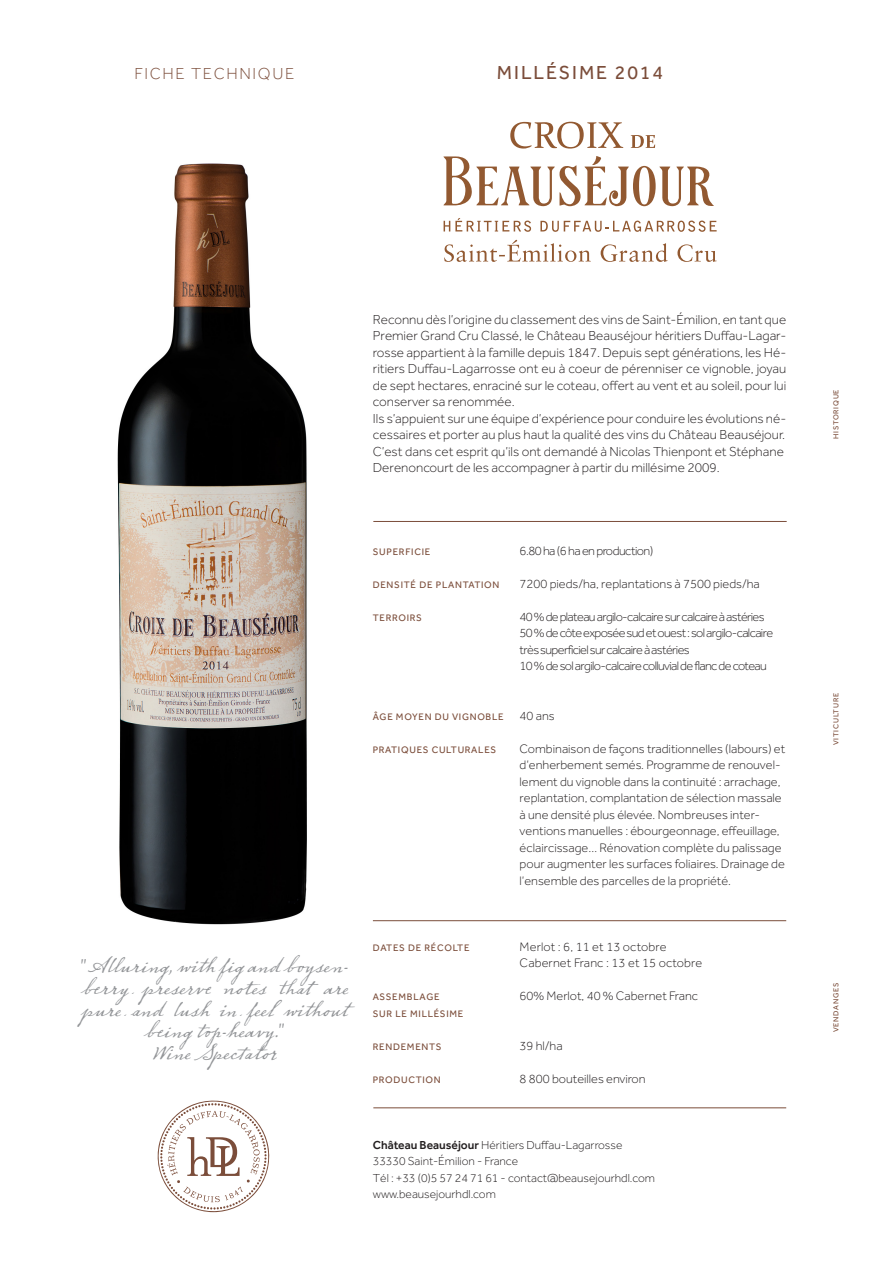
<style>
.page{position:relative;width:893px;height:1263px;background:#fff}
.page>*{position:absolute;margin:0;border:0;box-sizing:border-box;transform-origin:0 0}
.t1{font:19.5px "Effra";letter-spacing:.1em;color:#7b4d3a}
.t2{font:18px/21.6px "Dear Sarah";color:#939598;text-align:center}
.t3{font:300 16.5px "Effra";letter-spacing:.1em;color:#7b4d3a}
.t4{font:300 13.5px/16.5px "Effra";color:#231f20;text-align:justify}
.t5{font:300 12.75px/16.5px "Effra";color:#231f20}
.t6{font:300 12.75px/16.5px "Effra";letter-spacing:-.05em;color:#231f20}
.t7{font:300 12.75px "Effra";letter-spacing:-.04em;color:#231f20}
.t8{font:300 12px/16.5px "Effra";color:#231f20}
.t9{font:9.75px/16.5px "Effra";letter-spacing:.075em;color:#7b4d3a}
.t10{font:7.5px "Effra";letter-spacing:.1em;color:#7b4d3a}
.s1{font-family:"Ideal Sans";font-weight:300}
.s2{font-weight:500}
</style>
<div class="page">
<img style="left:117px;top:163px;width:267px;height:762px">
<svg style="left:157px;top:1100px;width:113px;height:113px"></svg>
<svg style="left:444px;top:240px;width:147px;height:22px"></svg>
<svg style="left:601px;top:243px;width:67px;height:19px"></svg>
<svg style="left:677px;top:244px;width:40px;height:18px"></svg>
<svg style="left:443px;top:156px;width:271px;height:50px"></svg>
<svg style="left:444px;top:218px;width:87px;height:14px"></svg>
<svg style="left:540px;top:221px;width:177px;height:11px"></svg>
<svg style="left:510px;top:122px;width:113px;height:27px"></svg>
<svg style="left:631px;top:135px;width:24px;height:13px"></svg>
<hr style="left:373px;top:521px;width:414px;height:1px;background:#7b4d3a">
<hr style="left:373px;top:920px;width:413px;height:1px;background:#7b4d3a">
<hr style="left:373px;top:1107px;width:413px;height:1px;background:#7b4d3a">
<p class="t3" style="left:134px;top:64px;width:161px">FICHE TECHNIQUE</p>
<h1 class="t1" style="left:497px;top:61px;width:168px">MILLÉSIME 2014</h1>
<p class="t4" style="left:373px;top:311px;width:415px">Reconnu dès l’origine du classement des vins de Saint-Émilion, en tant que Premier Grand Cru Classé, le Château Beauséjour héritiers Duffau-Lagar&shy;rosse appartient à la famille depuis 1847. Depuis sept générations, les Hé&shy;ritiers Duffau-Lagarrosse ont eu à coeur de pérenniser ce vignoble, joyau de sept hectares, enraciné sur le coteau, offert au vent et au soleil, pour lui conserver sa renommée.</p>
<p class="t4" style="left:373px;top:410px;width:415px">Ils s’appuient sur une équipe d’expérience pour conduire les évolutions né&shy;cessaires et porter au plus haut la qualité des vins du Château Beauséjour.</p>
<p class="t4" style="left:373px;top:443px;width:412px">C’est dans cet esprit qu’ils ont demandé à Nicolas Thienpont et Stéphane</p>
<p class="t4" style="left:373px;top:459px;width:348px">Derenoncourt de les accompagner à partir du millésime 2009.</p>
<p class="t9" style="left:373px;top:543px;width:59px">SUPERFICIE</p>
<p class="t9" style="left:373px;top:576px;width:128px">DENSITÉ DE PLANTATION</p>
<p class="t9" style="left:373px;top:609px;width:51px">TERROIRS</p>
<p class="t9" style="left:373px;top:708px;width:132px">ÂGE MOYEN DU VIGNOBLE</p>
<p class="t9" style="left:373px;top:741px;width:125px">PRATIQUES CULTURALES</p>
<p class="t7" style="left:520px;top:543px;width:135px">6.80 ha (6 ha en production)</p>
<p class="t5" style="left:520px;top:575px;width:242px">7200 pieds/ha, replantations à 7500 pieds/ha</p>
<p class="t6" style="left:520px;top:608px;width:255px">40 % de plateau argilo-calcaire sur calcaire à astéries 50 % de côte exposée sud et ouest : sol argilo-calcaire très superficiel sur calcaire à astéries<br>10 % de sol argilo-calcaire colluvial de flanc de coteau</p>
<p class="t5" style="left:520px;top:707px;width:37px">40 ans</p>
<p class="t5" style="left:520px;top:740px;width:267px">Combinaison de façons traditionnelles (labours) et d’enherbement semés. Programme de renouvel&shy;lement du vignoble dans la continuité : arrachage, replantation, complantation de sélection massale à une densité plus élevée. Nombreuses inter&shy;ventions manuelles : ébourgeonnage, effeuillage, éclaircissage… Rénovation complète du palissage pour augmenter les surfaces foliaires. Drainage de l’ensemble des parcelles de la propriété.</p>
<p class="t2" style="left:81px;top:955px;width:269px"><span class="s1">"</span>Alluring, with fig and boysen&shy;berry preserve notes that are pure and lush in feel without being top-heavy.<span class="s1">"</span></p>
<p class="t2" style="left:152px;top:1042px;width:126px">Wine Spectator</p>
<p class="t9" style="left:373px;top:939px;width:98px">DATES DE RÉCOLTE</p>
<p class="t9" style="left:373px;top:989px;width:92px">ASSEMBLAGE<br>SUR LE MILLÉSIME</p>
<p class="t9" style="left:373px;top:1038px;width:70px">RENDEMENTS</p>
<p class="t9" style="left:373px;top:1071px;width:70px">PRODUCTION</p>
<p class="t5" style="left:520px;top:938px;width:184px">Merlot : 6, 11 et 13 octobre<br>Cabernet Franc : 13 et 15 octobre</p>
<p class="t5" style="left:520px;top:988px;width:180px">60% Merlot, 40 % Cabernet Franc</p>
<p class="t5" style="left:520px;top:1037px;width:44px">39 hl/ha</p>
<p class="t5" style="left:520px;top:1070px;width:127px">8 800 bouteilles environ</p>
<p class="t8" style="left:373px;top:1136px;width:284px"><span class="s2">Château Beauséjour</span> Héritiers Duffau-Lagarrosse 33330 Saint-Émilion - France<br>Tél : +33 (0)5 57 24 71 61 - contact@beausejourhdl.com www.beausejourhdl.com</p>
<p class="t10" style="left:832px;top:439px;width:51px;rotate:-90deg">HISTORIQUE</p>
<p class="t10" style="left:832px;top:745px;width:54px;rotate:-90deg">VITICULTURE</p>
<p class="t10" style="left:832px;top:1032px;width:51px;rotate:-90deg">VENDANGES</p>
</div>
